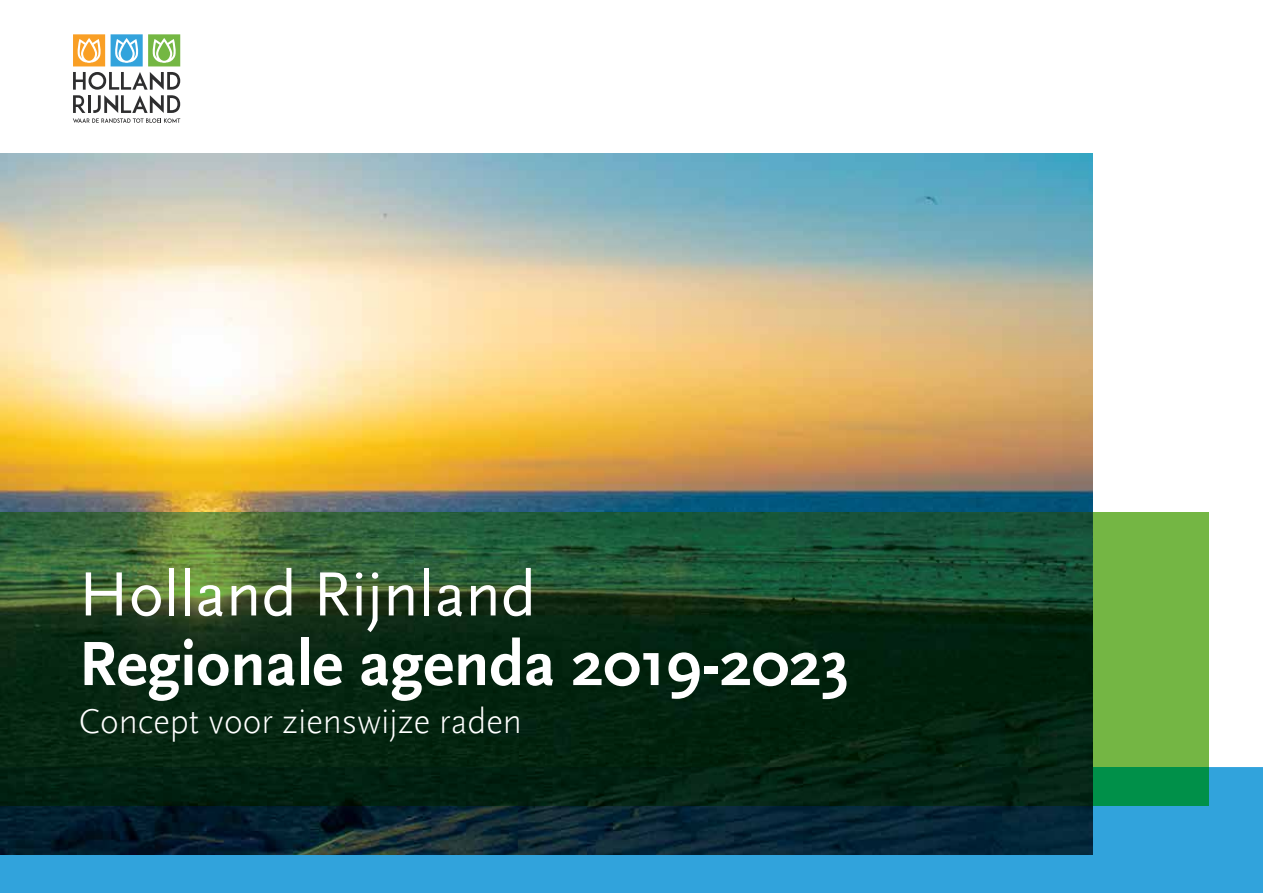
<style>
.page{position:relative;width:1263px;height:893px;background:#fff}
.page>*{position:absolute;margin:0;border:0;box-sizing:border-box;transform-origin:0 0}
.t1{font:700 65.25px "Scala Sans";color:#fff}
.t2{font:65.25px "Scala Sans";color:#fff}
.t3{font:300 36px "Scala Sans";color:#fff}
</style>
<div class="page">
<img style="left:0;top:153px;width:1093px;height:614px">
<svg style="left:0;top:767px;width:1263px;height:126px;background:#165369"></svg>
<svg style="left:111px;top:34px;width:69px;height:32px"></svg>
<svg style="left:73px;top:34px;width:32px;height:32px"></svg>
<svg style="left:73px;top:72px;width:107px;height:51px"></svg>
<div style="left:1093px;top:512px;width:116px;height:255px;background:#74b644"></div>
<div style="left:1093px;top:767px;width:116px;height:39px;background:#009049"></div>
<h1 class="t2" style="left:79px;top:559px;width:459px">Holland Rijnland</h1>
<h1 class="t1" style="left:79px;top:629px;width:772px">Regionale agenda 2019-2023</h1>
<p class="t3" style="left:79px;top:702px;width:445px">Concept voor zienswijze raden</p>
</div>
